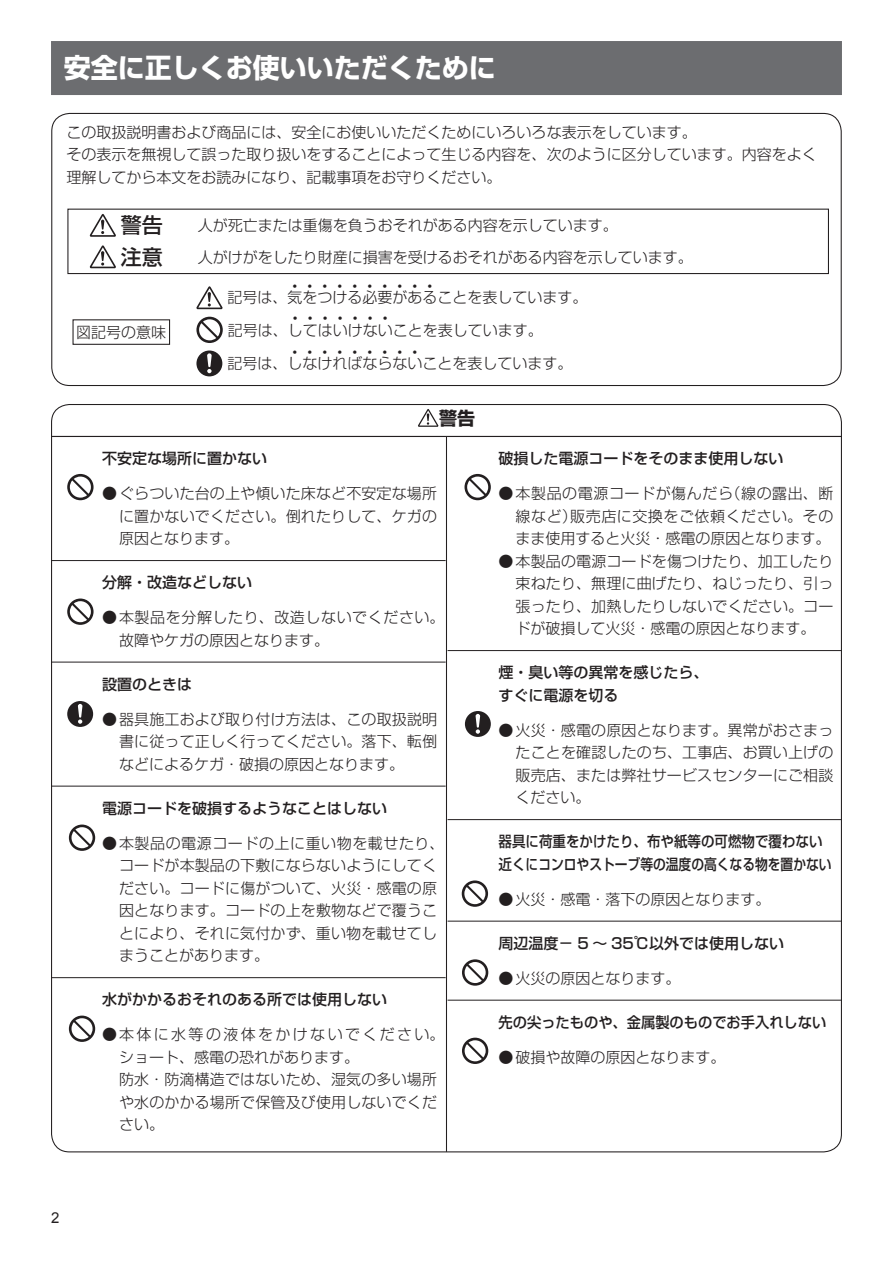
<style>
.page{position:relative;width:893px;height:1263px;background:#fff}
.page>*{position:absolute;margin:0;border:0;box-sizing:border-box;transform-origin:0 0}
.t1{font:700 27px "Shin Go Pro";color:#fff}
.t2{font:500 21px "Shin Go Pro";color:#231f20}
.t3{font:700 18px "Shin Go Pro";color:#231f20}
.t4{font:300 15px/22.5px "Shin Go Pro";color:#231f20;text-align:justify}
.t5{font:500 15px/22.5px "Shin Go Pro";color:#231f20}
.t6{font:500 15px/22.5px "Shin Go Pro";color:#231f20;scale:.9 1}
.t7{font:300 15px/22.5px "Shin Go Pro";letter-spacing:.04em;color:#231f20}
.t8{font:500 15px "Shin Go Pro";color:#231f20;scale:.95 1}
.t9{font:15px "Arial";color:#231f20}
.t10{font:7.5px "Kenten Generic";letter-spacing:1em;color:#231f20}
</style>
<div class="page">
<hr style="left:446px;top:436px;width:1px;height:716px;background:#231f20">
<div style="left:67px;top:209px;width:762px;height:65px;border:1px solid #231f20"></div>
<svg style="left:90px;top:214px;width:26px;height:23px"></svg>
<svg style="left:90px;top:245px;width:26px;height:23px"></svg>
<div style="left:51px;top:41px;width:791px;height:54px;background:#6c6d70"></div>
<div style="left:73px;top:319px;width:97px;height:26px;border:1px solid #231f20"></div>
<svg style="left:196px;top:286px;width:27px;height:23px"></svg>
<svg style="left:196px;top:317px;width:27px;height:26px"></svg>
<svg style="left:199px;top:319px;width:21px;height:21px"></svg>
<div style="left:196px;top:350px;width:26px;height:26px;background:#231f20;border-radius:50%"></div>
<svg style="left:207px;top:353px;width:5px;height:20px"></svg>
<hr style="left:51px;top:560px;width:395px;height:1px;background:#231f20">
<hr style="left:51px;top:662px;width:395px;height:1px;background:#231f20">
<hr style="left:51px;top:786px;width:395px;height:1px;background:#231f20">
<hr style="left:51px;top:977px;width:395px;height:1px;background:#231f20">
<hr style="left:448px;top:650px;width:394px;height:1px;background:#231f20">
<hr style="left:448px;top:819px;width:394px;height:1px;background:#231f20">
<hr style="left:448px;top:921px;width:394px;height:1px;background:#231f20">
<hr style="left:448px;top:1000px;width:394px;height:1px;background:#231f20">
<hr style="left:51px;top:436px;width:791px;height:1px;background:#231f20">
<svg style="left:418px;top:409px;width:20px;height:18px"></svg>
<svg style="left:67px;top:598px;width:27px;height:27px"></svg>
<svg style="left:70px;top:601px;width:21px;height:21px"></svg>
<svg style="left:67px;top:474px;width:27px;height:26px"></svg>
<svg style="left:70px;top:477px;width:21px;height:21px"></svg>
<svg style="left:464px;top:474px;width:27px;height:26px"></svg>
<svg style="left:467px;top:477px;width:21px;height:21px"></svg>
<svg style="left:462px;top:880px;width:26px;height:27px"></svg>
<svg style="left:464px;top:883px;width:21px;height:21px"></svg>
<div style="left:67px;top:701px;width:26px;height:26px;background:#231f20;border-radius:50%"></div>
<svg style="left:78px;top:704px;width:4px;height:20px"></svg>
<svg style="left:69px;top:824px;width:26px;height:27px"></svg>
<svg style="left:72px;top:827px;width:21px;height:21px"></svg>
<svg style="left:69px;top:1015px;width:26px;height:27px"></svg>
<svg style="left:72px;top:1018px;width:21px;height:21px"></svg>
<div style="left:465px;top:711px;width:26px;height:26px;background:#231f20;border-radius:50%"></div>
<svg style="left:476px;top:714px;width:4px;height:20px"></svg>
<svg style="left:462px;top:959px;width:26px;height:27px"></svg>
<svg style="left:465px;top:962px;width:21px;height:21px"></svg>
<svg style="left:462px;top:1038px;width:26px;height:26px"></svg>
<svg style="left:465px;top:1040px;width:21px;height:21px"></svg>
<h1 class="t1" style="left:64px;top:46px;width:434px">安全に正しくお使いいただくために</h1>
<p class="t4" style="left:67px;top:119px;width:751px;text-align:left">この取扱説明書および商品には、安全にお使いいただくためにいろいろな表示をしています。<br>その表示を無視して誤った取り扱いをすることによって生じる内容を、次のように区分しています。内容をよく理解してから本文をお読みになり、記載事項をお守りください。</p>
<h2 class="t2" style="left:121px;top:208px;width:43px">警告</h2>
<p class="t4" style="left:198px;top:212px;width:422px">人が死亡または重傷を負うおそれがある内容を示しています。</p>
<h2 class="t2" style="left:121px;top:240px;width:43px">注意</h2>
<p class="t4" style="left:198px;top:244px;width:497px">人がけがをしたり財産に損害を受けるおそれがある内容を示しています。</p>
<p class="t4" style="left:76px;top:319px;width:91px">図記号の意味</p>
<p class="t10" style="left:291px;top:282px;width:144px">4444444444</p>
<p class="t4" style="left:228px;top:317px;width:316px">記号は、してはいけないことを表しています。</p>
<p class="t4" style="left:228px;top:285px;width:361px">記号は、気をつける必要があることを表しています。</p>
<p class="t10" style="left:291px;top:314px;width:99px">4444444</p>
<p class="t4" style="left:227px;top:350px;width:346px">記号は、しなければならないことを表しています。</p>
<p class="t10" style="left:291px;top:348px;width:129px">444444444</p>
<p class="t3" style="left:439px;top:404px;width:37px">警告</p>
<p class="t9" style="left:51px;top:1207px;width:10px">2</p>
<p class="t5" style="left:102px;top:445px;width:166px">不安定な場所に置かない</p>
<p class="t4" style="left:119px;top:480px;width:320px;text-indent:-17px">●ぐらついた台の上や傾いた床など不安定な場所に置かないでください。倒れたりして、ケガの原因となります。</p>
<p class="t5" style="left:102px;top:569px;width:151px">分解・改造などしない</p>
<p class="t7" style="left:119px;top:604px;width:327px;text-indent:-17px">●本製品を分解したり、改造しないでください。故障やケガの原因となります。</p>
<p class="t5" style="left:102px;top:671px;width:91px">設置のときは</p>
<p class="t4" style="left:119px;top:706px;width:320px;text-indent:-17px">●器具施工および取り付け方法は、この取扱説明書に従って正しく行ってください。落下、転倒などによるケガ・破損の原因となります。</p>
<p class="t5" style="left:102px;top:795px;width:286px">電源コードを破損するようなことはしない</p>
<p class="t4" style="left:119px;top:830px;width:327px;text-align:left;text-indent:-17px">●本製品の電源コードの上に重い物を載せたり、コードが本製品の下敷にならないようにしてください。コードに傷がついて、火災・感電の原因となります。コードの上を敷物などで覆うことにより、それに気付かず、重い物を載せてしまうことがあります。</p>
<p class="t5" style="left:102px;top:986px;width:286px">水がかかるおそれのある所では使用しない</p>
<p class="t4" style="left:119px;top:1021px;width:327px;text-align:left;text-indent:-17px">●本体に水等の液体をかけないでください。ショート、感電の恐れがあります。<br>防水・防滴構造ではないため、湿気の多い場所や水のかかる場所で保管及び使用しないでください。</p>
<p class="t5" style="left:499px;top:445px;width:286px">破損した電源コードをそのまま使用しない</p>
<p class="t4" style="left:516px;top:480px;width:319px;text-indent:-17px">●本製品の電源コードが傷んだら（線の露出、断線など）販売店に交換をご依頼ください。そのまま使用すると火災・感電の原因となります。</p>
<p class="t4" style="left:516px;top:548px;width:319px;text-indent:-17px">●本製品の電源コードを傷つけたり、加工したり束ねたり、無理に曲げたり、ねじったり、引っ張ったり、加熱したりしないでください。コードが破損して火災・感電の原因となります。</p>
<p class="t5" style="left:499px;top:659px;width:211px">煙・臭い等の異常を感じたら、すぐに電源を切る</p>
<p class="t4" style="left:516px;top:717px;width:319px;text-indent:-17px">●火災・感電の原因となります。異常がおさまったことを確認したのち、工事店、お買い上げの販売店、または弊社サービスセンターにご相談ください。</p>
<p class="t6" style="left:499px;top:828px;width:371px">器具に荷重をかけたり、布や紙等の可燃物で覆わない近くにコンロやストーブ等の温度の高くなる物を置かない</p>
<p class="t4" style="left:499px;top:886px;width:274px">●火災・感電・落下の原因となります。</p>
<p class="t5" style="left:499px;top:930px;width:287px">周辺温度－ 5 〜 35℃以外では使用しない</p>
<p class="t4" style="left:499px;top:965px;width:184px">●火災の原因となります。</p>
<p class="t8" style="left:499px;top:1009px;width:346px">先の尖ったものや、金属製のものでお手入れしない</p>
<p class="t4" style="left:499px;top:1044px;width:229px">●破損や故障の原因となります。</p>
</div>
